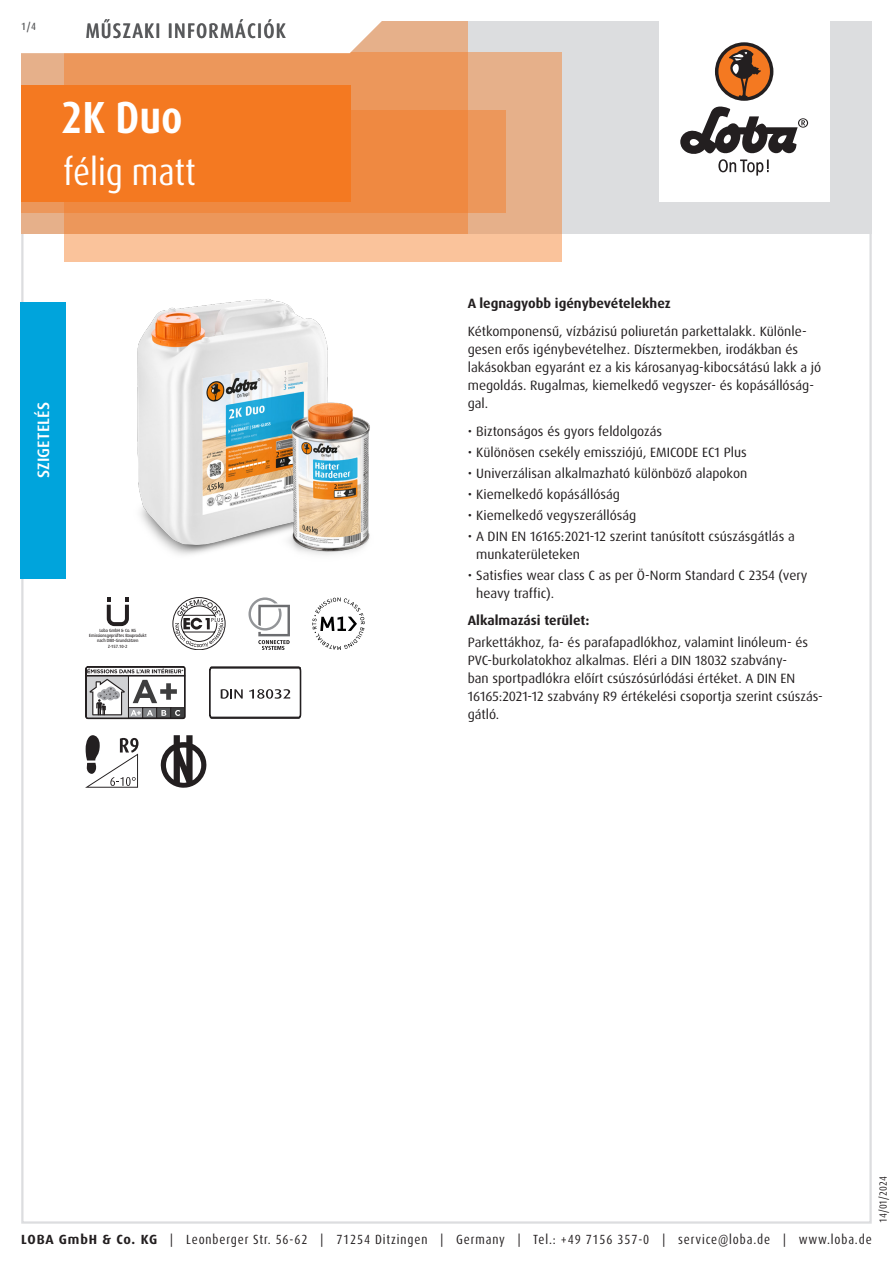
<style>
.page{position:relative;width:893px;height:1263px;background:#fff}
.page>*{position:absolute;margin:0;border:0;box-sizing:border-box;transform-origin:0 0}
.Produktname_weiss{font:700 condensed 45px "Dax Pro";color:#fff}
.Variante_weiss{font:condensed 37.5px "Dax Pro";color:#fff}
.TI{font:500 condensed 21px "Dax Pro";letter-spacing:.06em;color:#57585a}
.Produktart_Versiegelung{font:500 16.5px "Dax Pro";letter-spacing:.01em;color:#fff}
.Text{font:13.5px/18px "Dax Pro";color:#231f20}
.Text_Bold{font:700 13.5px "Dax Pro";color:#231f20}
.t1{font:condensed 13.35px "Dax Pro";letter-spacing:.065em;color:#231f20}
.t2{font:condensed 10.5px "Dax Pro";color:#231f20}
.t3{font:500 condensed 10.5px "Dax Pro";color:#57585a}
.t4{font:500 expanded 4.5px/5.2px "Dax Pro";color:#231f20;text-align:center;scale:.82 1}
.s1{font-weight:700;font-stretch:normal}
</style>
<div class="page">
<svg style="left:107px;top:597px;width:22px;height:29px"></svg>
<svg style="left:173px;top:597px;width:52px;height:53px"></svg>
<svg style="left:248px;top:597px;width:42px;height:53px"></svg>
<svg style="left:312px;top:597px;width:53px;height:53px"></svg>
<svg style="left:85px;top:666px;width:100px;height:53px"></svg>
<svg style="left:209px;top:667px;width:92px;height:51px"></svg>
<svg style="left:85px;top:735px;width:53px;height:53px"></svg>
<svg style="left:161px;top:735px;width:45px;height:53px"></svg>
<img style="left:137px;top:299px;width:233px;height:256px">
<div style="left:20px;top:302px;width:46px;height:276px;background:#00a4dc"></div>
<div style="left:21px;top:21px;width:851px;height:213px;background:#dcdddf"></div>
<div style="left:659px;top:0;width:170px;height:202px;background:#fff"></div>
<svg style="left:680px;top:106px;width:128px;height:70px"></svg>
<div style="left:715px;top:42px;width:58px;height:59px;background:#231f20;border-radius:50%"></div>
<svg style="left:718px;top:45px;width:52px;height:52px"></svg>
<div style="left:64px;top:52px;width:497px;height:209px;background:linear-gradient(to right,#fec79f,#efb992)"></div>
<div style="left:21px;top:111px;width:485px;height:102px;background:#ec975b"></div>
<svg style="left:21px;top:21px;width:447px;height:213px;background:#ec9355"></svg>
<svg style="left:21px;top:21px;width:411px;height:34px;background:#faede4"></svg>
<div style="left:21px;top:85px;width:330px;height:117px;background:#f47921"></div>
<p class="t3" style="left:21px;top:19px;width:16px">1/4</p>
<p class="TI" style="left:86px;top:17px;width:202px">MŰSZAKI INFORMÁCIÓK</p>
<p class="Produktname_weiss" style="left:61px;top:89px;width:123px">2K Duo</p>
<p class="Variante_weiss" style="left:63px;top:148px;width:134px">félig matt</p>
<p class="Produktart_Versiegelung" style="left:33px;top:478px;width:78px;rotate:-90deg">SZIGETELÉS</p>
<p class="t4" style="left:89px;top:628px;width:71px">Loba GmbH &amp; Co. KG<br>Emissionsgeprüftes Bauprodukt nach DIBt-Grundsätzen<br>Z-157.10-2</p>
<p class="Text_Bold" style="left:468px;top:295px;width:204px">A legnagyobb igénybevételekhez</p>
<p class="Text" style="left:468px;top:323px;width:355px">Kétkomponensű, vízbázisú poliuretán parkettalakk. Különle&shy;gesen erős igénybevételhez. Dísztermekben, irodákban és lakásokban egyaránt ez a kis károsanyag-kibocsátású lakk a jó megoldás. Rugalmas, kiemelkedő vegyszer- és kopásállóság&shy;gal.</p>
<p class="Text" style="left:468px;top:422px;width:196px">• Biztonságos és gyors feldolgozás</p>
<p class="Text" style="left:468px;top:443px;width:281px">• Különösen csekély emissziójú, EMICODE EC1 Plus</p>
<p class="Text" style="left:468px;top:464px;width:281px">• Univerzálisan alkalmazható különböző alapokon</p>
<p class="Text" style="left:468px;top:485px;width:154px">• Kiemelkedő kopásállóság</p>
<p class="Text" style="left:468px;top:506px;width:170px">• Kiemelkedő vegyszerállóság</p>
<p class="Text" style="left:476px;top:527px;width:320px;text-indent:-9px">• A DIN EN 16165:2021-12 szerint tanúsított csúszásgátlás a munkaterületeken</p>
<p class="Text" style="left:476px;top:566px;width:333px;text-indent:-9px">• Satisfies wear class C as per Ö-Norm Standard C 2354 (very heavy traffic).</p>
<p class="Text_Bold" style="left:468px;top:612px;width:123px">Alkalmazási terület:</p>
<p class="Text" style="left:468px;top:633px;width:356px">Parkettákhoz, fa- és parafapadlókhoz, valamint linóleum- és PVC-burkolatokhoz alkalmas. Eléri a DIN 18032 szabvány-<br>ban sportpadlókra előírt csúszósúrlódási értéket. A DIN EN 16165:2021-12 szabvány R9 értékelési csoportja szerint csúszás&shy;gátló.</p>
<p class="t2" style="left:876px;top:1222px;width:48px;rotate:-90deg">14/01/2024</p>
<p class="t1" style="left:21px;top:1230px;width:852px"><span class="s1">LOBA GmbH &amp; Co. KG</span> | Leonberger Str. 56-62 | 71254 Ditzingen | Germany | Tel.: +49 7156 357-0 | service@loba.de | www.loba.de</p>
</div>
